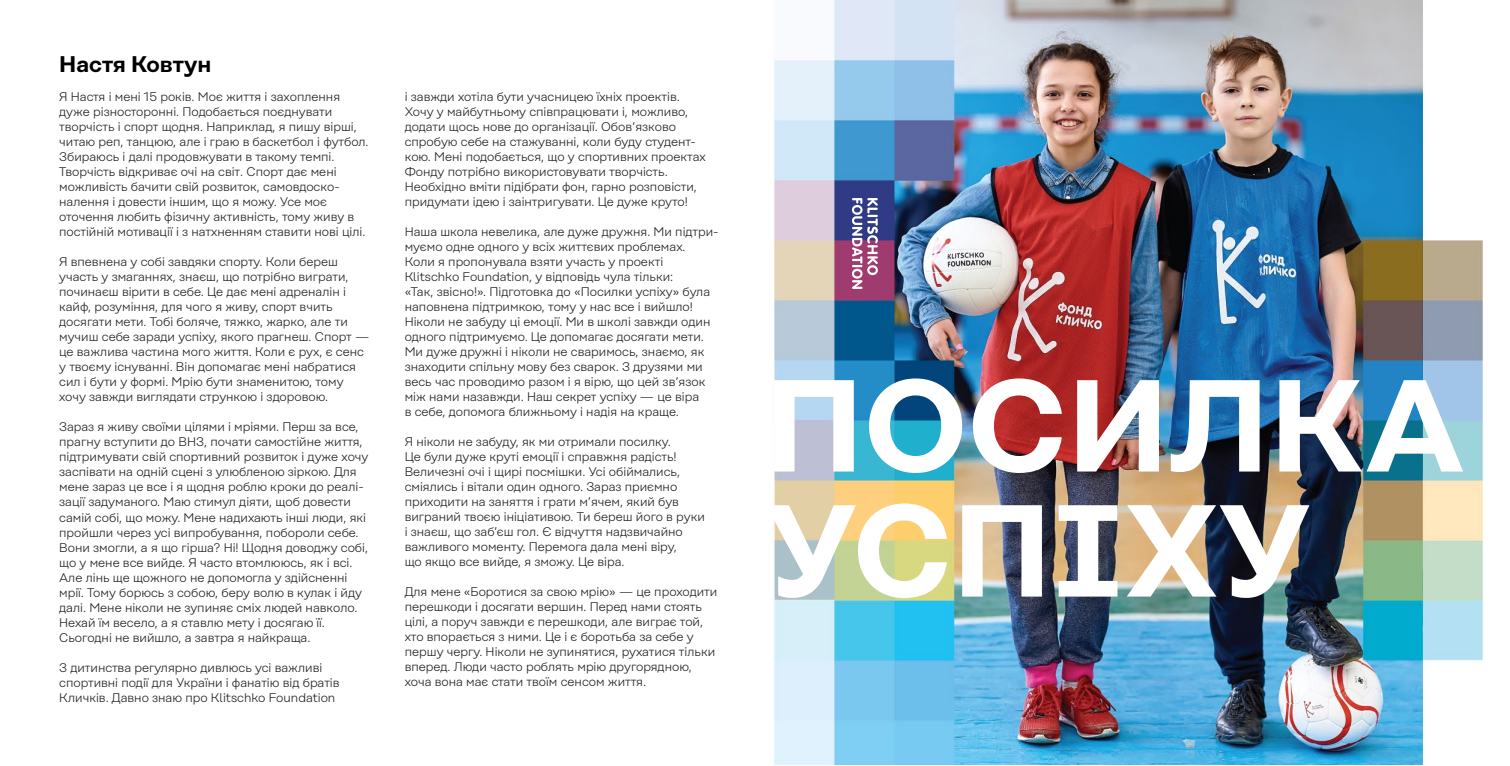
<style>
.page{position:relative;width:1510px;height:766px;background:#fff}
.page>*{position:absolute;margin:0;border:0;box-sizing:border-box;transform-origin:0 0}
.t1{font:600 130.38px/125px "Rational";color:#fff}
.t2{font:600 22.5px "Rational";color:#010101}
.t3{font:300 12.5px/15px "Rational";color:#231f20}
</style>
<div class="page">
<img style="left:773px;top:0;width:710px;height:764px">
<svg style="left:852px;top:198px;width:26px;height:91px"></svg>
<h2 class="t2" style="left:59px;top:51px;width:154px">Настя Ковтун</h2>
<p class="t3" style="left:59px;top:89px;width:311px">Я Настя і мені 15 років. Моє життя і захоплення дуже різносторонні. Подобається поєднувати творчість і спорт щодня. Наприклад, я пишу вірші, читаю реп, танцюю, але і граю в баскетбол і футбол.<br>Збираюсь і далі продовжувати в такому темпі.<br>Творчість відкриває очі на світ. Cпорт дає мені можливість бачити свій розвиток, самовдоско&shy;налення і довести іншим, що я можу. Усе моє оточення любить фізичну активність, тому живу в постійній мотивації і з натхненням ставити нові цілі.</p>
<p class="t3" style="left:59px;top:254px;width:312px">Я впевнена у собі завдяки спорту. Коли береш участь у змаганнях, знаєш, що потрібно виграти, починаєш вірити в себе. Це дає мені адреналін і кайф, розуміння, для чого я живу, спорт вчить досягати мети. Тобі боляче, тяжко, жарко, але ти мучиш себе заради успіху, якого прагнеш. Спорт — це важлива частина мого життя. Коли є рух, є сенс у твоєму існуванні. Він допомагає мені набратися сил і бути у формі. Мрію бути знаменитою, тому хочу завжди виглядати стрункою і здоровою.</p>
<p class="t3" style="left:59px;top:419px;width:311px">Зараз я живу своїми цілями і мріями. Перш за все, прагну вступити до ВНЗ, почати самостійне життя, підтримувати свій спортивний розвиток і дуже хочу заспівати на одній сцені з улюбленою зіркою. Для мене зараз це все і я щодня роблю кроки до реалі&shy;зації задуманого. Маю стимул діяти, щоб довести самій собі, що можу. Мене надихають інші люди, які пройшли через усі випробування, побороли себе.<br>Вони змогли, а я що гірша? Ні! Щодня доводжу собі, що у мене все вийде. Я часто втомлююсь, як і всі.<br>Але лінь ще щожного не допомогла у здійсненні мрії. Тому борюсь з собою, беру волю в кулак і йду далі. Мене ніколи не зупиняє сміх людей навколо.<br>Нехай їм весело, а я ставлю мету і досягаю її.<br>Сьогодні не вийшло, а завтра я найкраща.</p>
<p class="t3" style="left:59px;top:659px;width:282px">З дитинства регулярно дивлюсь усі важливі спортивні події для України і фанатію від братів<br>Кличків. Давно знаю про Klitschko Foundation</p>
<p class="t3" style="left:405px;top:89px;width:302px">і завжди хотіла бути учасницею їхніх проектів.<br>Хочу у майбутньому співпрацювати і, можливо, додати щось нове до організації. Обов’язково спробую себе на стажуванні, коли буду студент&shy;кою. Мені подобається, що у спортивних проектах Фонду потрібно використовувати творчість.<br>Необхідно вміти підібрати фон, гарно розповісти, придумати ідею і заінтригувати. Це дуже круто!</p>
<p class="t3" style="left:405px;top:224px;width:315px">Наша школа невелика, але дуже дружня. Ми підтри&shy;муємо одне одного у всіх життєвих проблемах.<br>Коли я пропонувала взяти участь у проекті Klitschko Foundation, у відповідь чула тільки:<br>«Так, звісно!». Підготовка до «Посилки успіху» була наповнена підтримкою, тому у нас все і вийшло!<br>Ніколи не забуду ці емоції. Ми в школі завжди один одного підтримуємо. Це допомагає досягати мети.<br>Ми дуже дружні і ніколи не сваримось, знаємо, як знаходити спільну мову без сварок. З друзями ми весь час проводимо разом і я вірю, що цей зв’язок між нами назавжди. Наш секрет успіху — це віра<br>в себе, допомога ближньому і надія на краще.</p>
<p class="t3" style="left:405px;top:434px;width:302px">Я ніколи не забуду, як ми отримали посилку.<br>Це були дуже круті емоції і справжня радість!<br>Величезні очі і щирі посмішки. Усі обіймались, сміялись і вітали один одного. Зараз приємно приходити на заняття і грати м’ячем, який був виграний твоєю ініціативою. Ти береш його в руки і знаєш, що заб’єш гол. Є відчуття надзвичайно важливого моменту. Перемога дала мені віру,<br>що якщо все вийде, я зможу. Це віра.</p>
<p class="t3" style="left:405px;top:584px;width:314px">Для мене «Боротися за свою мрію» — це проходити перешкоди і досягати вершин. Перед нами стоять цілі, а поруч завжди є перешкоди, але виграє той, хто впорається з ними. Це і є боротьба за себе у першу чергу. Ніколи не зупинятися, рухатися тільки вперед. Люди часто роблять мрію другорядною, хоча вона має стати твоїм сенсом життя.</p>
<h1 class="t1" style="left:764px;top:362px;width:703px">ПОСИЛКА<br>УСПІХУ</h1>
</div>
